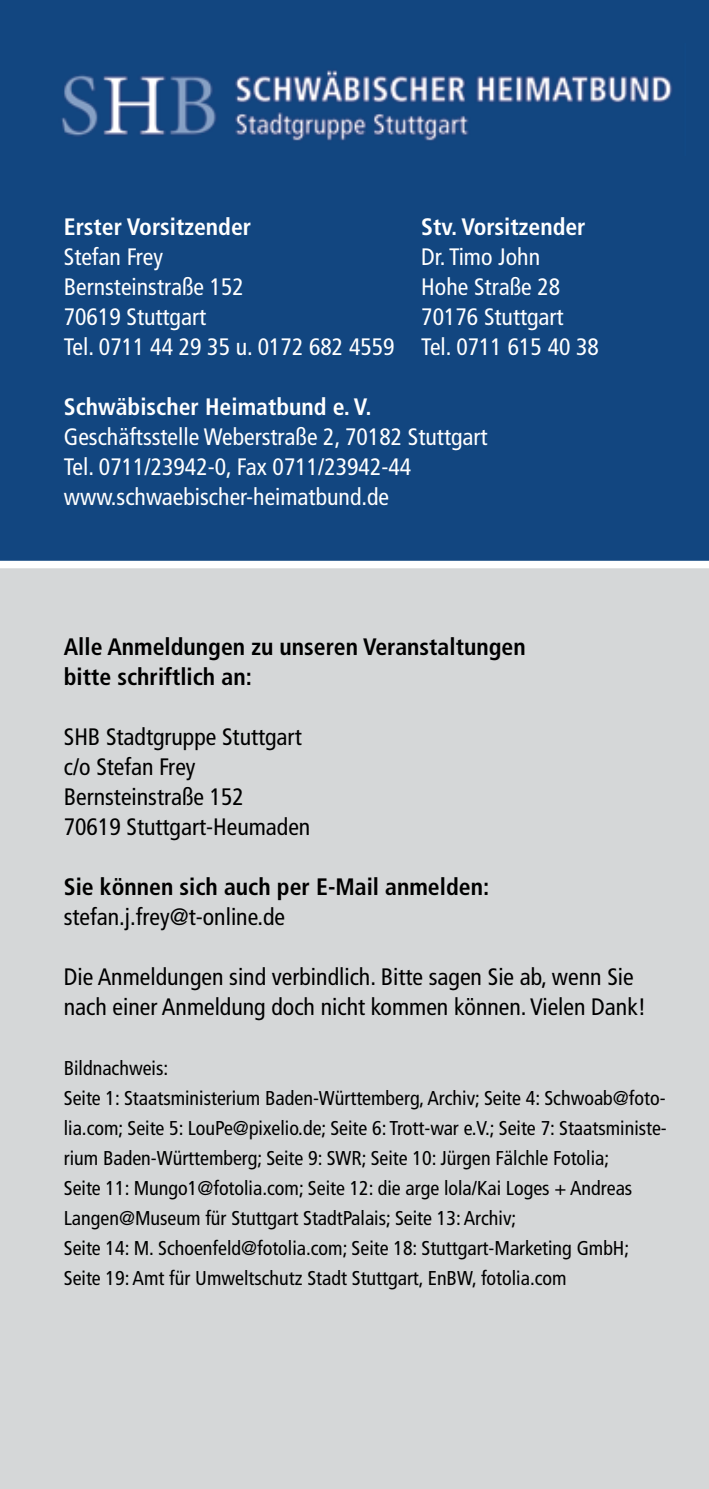
<style>
.page{position:relative;width:709px;height:1489px;background:#fff}
.page>*{position:absolute;margin:0;border:0;box-sizing:border-box;transform-origin:0 0}
.t1{font:condensed 23.75px/30px "Frutiger";color:#fff}
.t2{font:condensed 23.75px/30px "Frutiger";color:#000}
.t3{font:700 condensed 23.75px/30px "Frutiger";color:#000}
.t4{font:700 condensed 23.75px "Frutiger";color:#fff}
.t5{font:condensed 20px/30px "Frutiger";color:#000}
</style>
<div class="page">
<div style="left:0;top:0;width:709px;height:564px;background:#124680"></div>
<div style="left:0;top:564px;width:709px;height:924px;background:#d5d7d8"></div>
<img style="left:61px;top:70px;width:612px;height:71px">
<div style="left:0;top:560px;width:709px;height:8px;background:#fff"></div>
<p class="t4" style="left:64px;top:212px;width:189px">Erster Vorsitzender</p>
<p class="t1" style="left:64px;top:241px;width:332px">Stefan Frey<br>Bernsteinstraße 152<br>70619 Stuttgart<br>Tel. 0711 44 29 35 u. 0172 682 4559</p>
<p class="t4" style="left:421px;top:212px;width:166px">Stv. Vorsitzender</p>
<p class="t1" style="left:421px;top:241px;width:179px">Dr. Timo John<br>Hohe Straße 28<br>70176 Stuttgart<br>Tel. 0711 615 40 38</p>
<p class="t4" style="left:64px;top:392px;width:309px">Schwäbischer Heimatbund e. V.</p>
<p class="t1" style="left:64px;top:421px;width:425px">Geschäftsstelle Weberstraße 2, 70182 Stuttgart<br>Tel. 0711/23942-0, Fax 0711/23942-44 www.schwaebischer-heimatbund.de</p>
<p class="t3" style="left:64px;top:631px;width:463px">Alle Anmeldungen zu unseren Veranstaltungen bitte schriftlich an:</p>
<p class="t2" style="left:64px;top:721px;width:248px">SHB Stadtgruppe Stuttgart c/o Stefan Frey<br>Bernsteinstraße 152<br>70619 Stuttgart-Heumaden</p>
<p class="t3" style="left:64px;top:871px;width:427px">Sie können sich auch per E-Mail anmelden:</p>
<p class="t2" style="left:64px;top:901px;width:223px">stefan.j.frey@t-online.de</p>
<p class="t2" style="left:64px;top:961px;width:584px">Die Anmeldungen sind verbindlich. Bitte sagen Sie ab, wenn Sie nach einer Anmeldung doch nicht kommen können. Vielen Dank!</p>
<p class="t5" style="left:64px;top:1053px;width:604px">Bildnachweis:<br>Seite 1: Staatsministerium Baden-Württemberg, Archiv; Seite 4: Schwoab@foto&shy;lia.com; Seite 5: LouPe@pixelio.de; Seite 6: Trott-war e.V.; Seite 7: Staatsministe&shy;rium Baden-Württemberg; Seite 9: SWR; Seite 10: Jürgen Fälchle Fotolia;<br>Seite 11: Mungo1@fotolia.com; Seite 12: die arge lola/Kai Loges + Andreas Langen@Museum für Stuttgart StadtPalais; Seite 13: Archiv;<br>Seite 14: M. Schoenfeld@fotolia.com; Seite 18: Stuttgart-Marketing GmbH; Seite 19: Amt für Umweltschutz Stadt Stuttgart, EnBW, fotolia.com</p>
</div>
